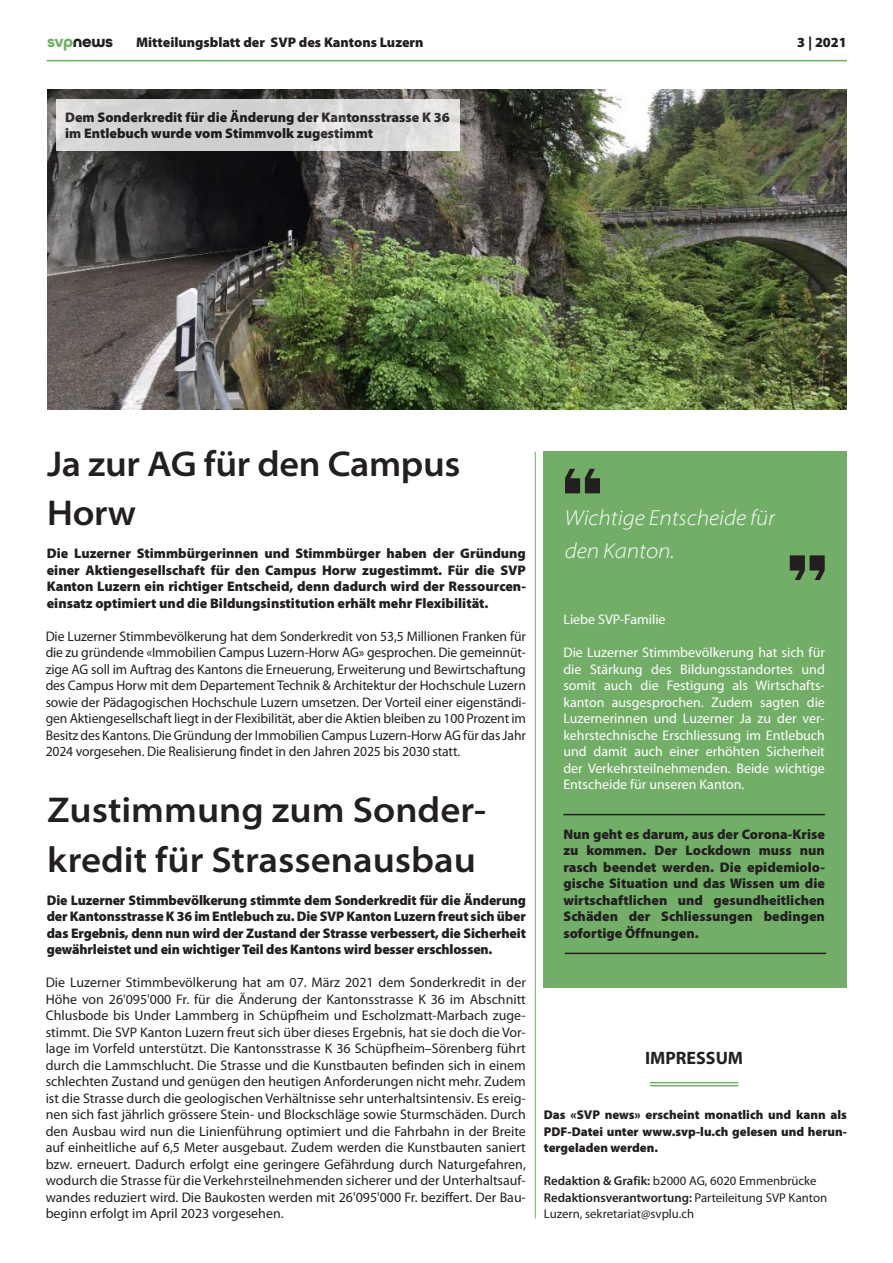
<style>
.page{position:relative;width:893px;height:1263px;background:#fff}
.page>*{position:absolute;margin:0;border:0;box-sizing:border-box;transform-origin:0 0}
.t1{font:600 semi-expanded 36px/49.5px "Myriad Pro";color:#231f20}
.t2{font:italic 300 semi-expanded 21.75px/33px "Myriad Pro";color:#fff}
.t3{font:700 18px "Myriad Pro";color:#231f20}
.t4{font:700 16.5px "All Round Gothic";letter-spacing:-.02em;color:#231f20}
.t5{font:13.95px/16.5px "Myriad Pro";letter-spacing:-.01em;color:#231f20;text-align:justify}
.t6{font:900 13.95px/16.5px "Myriad Pro";color:#231f20;text-align:justify}
.t7{font:13.95px/16.5px "Myriad Pro";color:#fff;text-align:justify}
.t8{font:12.75px/16.5px "Myriad Pro";color:#231f20}
.t9{font:900 12.75px/16.5px "Myriad Pro";color:#231f20;text-align:justify}
.s1{color:#73ae69}
.s2{font-weight:600}
</style>
<div class="page">
<hr style="left:47px;top:60px;width:800px;height:1px;background:#73ae69">
<img style="left:47px;top:89px;width:799px;height:321px">
<hr style="left:650px;top:1082px;width:88px;height:1px;background:#73ae69">
<hr style="left:650px;top:1085px;width:88px;height:1px;background:#73ae69">
<hr style="left:535px;top:452px;width:1px;height:766px;background:#73ae69">
<svg style="left:57px;top:99px;width:403px;height:51px;background:#d6d6d6"></svg>
<div style="left:544px;top:451px;width:303px;height:536px;background:#73ae69"></div>
<svg style="left:565px;top:469px;width:35px;height:24px"></svg>
<svg style="left:790px;top:555px;width:35px;height:25px"></svg>
<hr style="left:563px;top:814px;width:262px;height:1px;background:#231f20">
<hr style="left:565px;top:953px;width:261px;height:1px;background:#231f20">
<p class="t4" style="left:47px;top:32px;width:67px"><span class="s1">svp</span>news</p>
<p class="t6" style="left:136px;top:34px;width:289px">Mitteilungsblatt der SVP des Kantons Luzern</p>
<p class="t6" style="left:797px;top:34px;width:51px">3 | 2021</p>
<p class="t6" style="left:65px;top:109px;width:386px">Dem Sonderkredit für die Änderung der Kantonsstrasse K 36 im Entlebuch wurde vom Stimmvolk zugestimmt</p>
<h1 class="t1" style="left:47px;top:438px;width:415px">Ja zur AG für den Campus<br>Horw</h1>
<p class="t6" style="left:47px;top:545px;width:481px">Die Luzerner Stimmbürgerinnen und Stimmbürger haben der Gründung einer Aktiengesellschaft für den Campus Horw zugestimmt. Für die SVP Kanton Luzern ein richtiger Entscheid, denn dadurch wird der Ressourcen&shy;einsatz optimiert und die Bildungsinstitution erhält mehr Flexibilität.</p>
<p class="t5" style="left:46px;top:628px;width:482px">Die Luzerner Stimmbevölkerung hat dem Sonderkredit von 53,5 Millionen Franken für die zu gründende «Immobilien Campus Luzern-Horw AG» gesprochen. Die gemeinnüt&shy;zige AG soll im Auftrag des Kantons die Erneuerung, Erweiterung und Bewirtschaftung des Campus Horw mit dem Departement Technik &amp; Architektur der Hochschule Luzern sowie der Pädagogischen Hochschule Luzern umsetzen. Der Vorteil einer eigenständi&shy;gen Aktiengesellschaft liegt in der Flexibilität, aber die Aktien bleiben zu 100 Prozent im Besitz des Kantons. Die Gründung der Immobilien Campus Luzern-Horw AG für das Jahr 2024 vorgesehen. Die Realisierung findet in den Jahren 2025 bis 2030 statt.</p>
<h1 class="t1" style="left:47px;top:784px;width:440px">Zustimmung zum Sonder&shy;kredit für Strassenausbau</h1>
<p class="t6" style="left:47px;top:892px;width:481px">Die Luzerner Stimmbevölkerung stimmte dem Sonderkredit für die Änderung der Kantonsstrasse K 36 im Entlebuch zu. Die SVP Kanton Luzern freut sich über das Ergebnis, denn nun wird der Zustand der Strasse verbessert, die Sicherheit gewährleistet und ein wichtiger Teil des Kantons wird besser erschlossen.</p>
<p class="t5" style="left:46px;top:975px;width:482px">Die Luzerner Stimmbevölkerung hat am 07. März 2021 dem Sonderkredit in der Höhe von 26'095'000 Fr. für die Änderung der Kantonsstrasse K 36 im Abschnitt Chlusbode bis Under Lammberg in Schüpfheim und Escholzmatt-Marbach zuge&shy;stimmt. Die SVP Kanton Luzern freut sich über dieses Ergebnis, hat sie doch die Vor&shy;lage im Vorfeld unterstützt. Die Kantonsstrasse K 36 Schüpfheim–Sörenberg führt durch die Lammschlucht. Die Strasse und die Kunstbauten befinden sich in einem schlechten Zustand und genügen den heutigen Anforderungen nicht mehr. Zudem ist die Strasse durch die geologischen Verhältnisse sehr unterhaltsintensiv. Es ereig&shy;nen sich fast jährlich grössere Stein- und Blockschläge sowie Sturmschäden. Durch den Ausbau wird nun die Linienführung optimiert und die Fahrbahn in der Breite auf einheitliche auf 6,5 Meter ausgebaut. Zudem werden die Kunstbauten saniert bzw. erneuert. Dadurch erfolgt eine geringere Gefährdung durch Naturgefahren, wodurch die Strasse für die Verkehrsteilnehmenden sicherer und der Unterhaltsauf&shy;wandes reduziert wird. Die Baukosten werden mit 26'095'000 Fr. beziffert. Der Bau&shy;beginn erfolgt im April 2023 vorgesehen.</p>
<h2 class="t2" style="left:565px;top:501px;width:212px">Wichtige Entscheide für den Kanton.</h2>
<p class="t7" style="left:563px;top:612px;width:104px">Liebe SVP-Familie</p>
<p class="t7" style="left:563px;top:645px;width:263px">Die Luzerner Stimmbevölkerung hat sich für die Stärkung des Bildungsstandortes und somit auch die Festigung als Wirtschafts&shy;kanton ausgesprochen. Zudem sagten die Luzernerinnen und Luzerner Ja zu der ver&shy;kehrstechnische Erschliessung im Entlebuch und damit auch einer erhöhten Sicherheit der Verkehrsteilnehmenden. Beide wichtige Entscheide für unseren Kanton.</p>
<p class="t6" style="left:563px;top:826px;width:263px">Nun geht es darum, aus der Corona-Krise zu kommen. Der Lockdown muss nun rasch beendet werden. Die epidemiolo&shy;gische Situation und das Wissen um die wirtschaftlichen und gesundheitlichen Schäden der Schliessungen bedingen sofortige Öffnungen.</p>
<p class="t3" style="left:645px;top:1048px;width:100px">IMPRESSUM</p>
<p class="t9" style="left:544px;top:1107px;width:305px">Das «SVP news» erscheint monatlich und kann als PDF-Datei unter www.svp-lu.ch gelesen und herun&shy;tergeladen werden.</p>
<p class="t8" style="left:544px;top:1173px;width:285px"><span class="s2">Redaktion &amp; Grafik:</span> b2000 AG, 6020 Emmenbrücke<br><span class="s2">Redaktionsverantwortung:</span> Parteileitung SVP Kanton<br>Luzern, sekretariat@svplu.ch</p>
</div>
